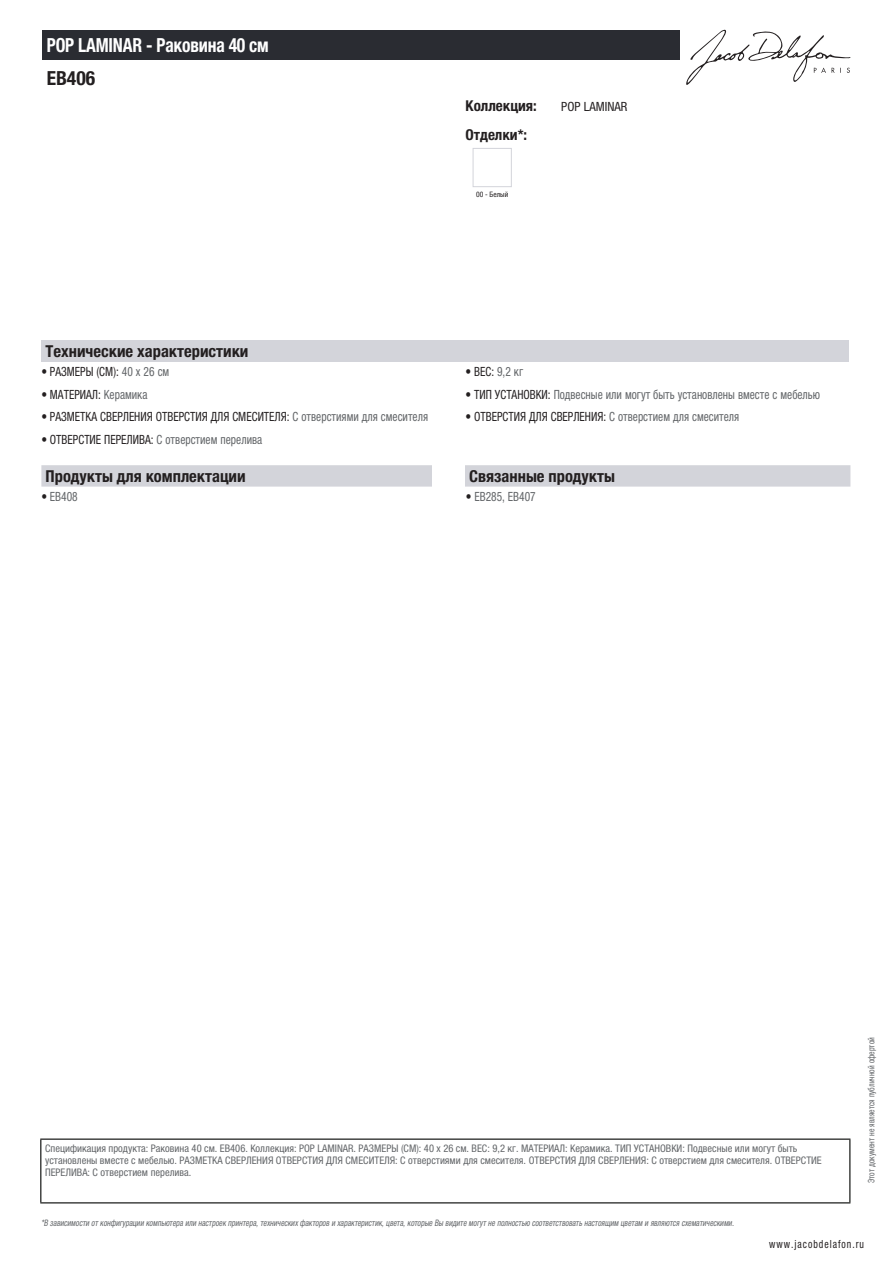
<style>
.page{position:relative;width:893px;height:1263px;background:#fff}
.page>*{position:absolute;margin:0;border:0;box-sizing:border-box;transform-origin:0 0}
.t1{font:700 condensed 19.5px "Helvetica Neue LTCYR";letter-spacing:-.01em;color:#fff;scale:.9 1}
.t2{font:700 condensed 19.5px "Helvetica Neue LTCYR";color:#231f20}
.t3{font:700 condensed 16.5px "Helvetica Neue LTCYR";color:#231f20}
.t4{font:700 condensed 15px "Helvetica Neue LTCYR";color:#231f20}
.t5{font:condensed 12.75px "Helvetica Neue LTCYR";color:#231f20;scale:.9 1}
.t6{font:condensed 12.75px "Helvetica Neue LTCYR";color:#626568;scale:.9 1}
.t7{font:condensed 12.75px "Helvetica Neue LTCYR";color:#231f20}
.t8{font:condensed 11.25px "Helvetica Neue LTCYR";letter-spacing:.1em;color:#231f20;scale:.87 1}
.t9{font:condensed 10.5px/12px "Helvetica Neue LTCYR";color:#626568}
.t10{font:italic condensed 9px "Helvetica Neue LTCYR";color:#626568;scale:.87 1}
.t11{font:condensed 9px "Helvetica Neue LTCYR";color:#626568;scale:.87 1}
.t12{font:condensed 7.5px "Helvetica Neue LTCYR";color:#231f20}
.s1{color:#626568}
.s2{color:#231f20}
</style>
<div class="page">
<svg style="left:686px;top:30px;width:164px;height:55px"></svg>
<div style="left:473px;top:148px;width:39px;height:39px;border:1px solid #d3d4da"></div>
<div style="left:41px;top:340px;width:808px;height:22px;background:#d3d4da"></div>
<svg style="left:41px;top:465px;width:809px;height:22px;background:#d4d5db"></svg>
<div style="left:432px;top:465px;width:33px;height:22px;background:#fff"></div>
<div style="left:43px;top:30px;width:637px;height:30px;background:#2a2c32"></div>
<hr style="left:40px;top:1138px;width:810px;height:2px;background:#040503">
<hr style="left:40px;top:1140px;width:1px;height:62px;background:#040503">
<hr style="left:849px;top:1140px;width:1px;height:62px;background:#040503">
<hr style="left:40px;top:1202px;width:810px;height:1px;background:#040503">
<h1 class="t1" style="left:47px;top:34px;width:248px">POP LAMINAR - Pаковина 40 см</h1>
<h1 class="t2" style="left:47px;top:67px;width:50px">EB406</h1>
<h3 class="t4" style="left:466px;top:97px;width:73px">Коллекция:</h3>
<p class="t7" style="left:561px;top:99px;width:68px">POP LAMINAR</p>
<h3 class="t4" style="left:466px;top:126px;width:63px">Отделки*:</h3>
<p class="t12" style="left:476px;top:190px;width:34px">00 - Белый</p>
<h2 class="t3" style="left:46px;top:342px;width:204px">Технические характеристики</h2>
<p class="t5" style="left:41px;top:364px;width:144px">• РАЗМЕРЫ (СМ): <span class="s1">40 x 26 см</span></p>
<p class="t5" style="left:466px;top:364px;width:65px">• ВЕС: <span class="s1">9,2 кг</span></p>
<p class="t5" style="left:41px;top:387px;width:119px">• МАТЕРИАЛ: <span class="s1">Керамика</span></p>
<p class="t6" style="left:466px;top:387px;width:395px"><span class="s2">• ТИП УСТАНОВКИ:</span> Подвесные или могут быть установлены вместе с мебелью</p>
<p class="t5" style="left:41px;top:410px;width:431px">• РАЗМЕТКА СВЕРЛЕНИЯ ОТВЕРСТИЯ ДЛЯ СМЕСИТЕЛЯ: <span class="s1">С отверстиями для смесителя</span></p>
<p class="t5" style="left:466px;top:410px;width:306px">• ОТВЕРСТИЯ ДЛЯ СВЕРЛЕНИЯ: <span class="s1">С отверстием для смесителя</span></p>
<p class="t5" style="left:41px;top:432px;width:247px">• ОТВЕРСТИЕ ПЕРЕЛИВА: <span class="s1">С отверстием перелива</span></p>
<h2 class="t3" style="left:46px;top:467px;width:202px">Продукты для комплектации</h2>
<h2 class="t3" style="left:469px;top:467px;width:147px">Связанные продукты</h2>
<p class="t6" style="left:41px;top:489px;width:42px"><span class="s2">•</span> EB408</p>
<p class="t6" style="left:466px;top:489px;width:79px"><span class="s2">•</span> EB285, EB407</p>
<p class="t9" style="left:45px;top:1142px;width:778px">Спецификация продукта: Pаковина 40 см. EB406. Коллекция: POP LAMINAR. РАЗМЕРЫ (СМ): 40 x 26 см. ВЕС: 9,2 кг. МАТЕРИАЛ: Керамика. ТИП УСТАНОВКИ: Подвесные или могут быть установлены вместе с мебелью. РАЗМЕТКА СВЕРЛЕНИЯ ОТВЕРСТИЯ ДЛЯ СМЕСИТЕЛЯ: С отверстиями для смесителя. ОТВЕРСТИЯ ДЛЯ СВЕРЛЕНИЯ: С отверстием для смесителя. ОТВЕРСТИЕ<br>ПЕРЕЛИВА: С отверстием перелива.</p>
<p class="t10" style="left:41px;top:1218px;width:800px">*В зависимости отконфигурации компьютера или настроек принтера,техническихфакторов и характеристик,цвета,которые Вы видите могутне полностью соответствоватьнастоящим цветам и являются схематическими.</p>
<p class="t11" style="left:866px;top:1183px;width:169px;rotate:-90deg">Этот документ не является публичной офертой</p>
<p class="t8" style="left:769px;top:1237px;width:110px">www.jacobdelafon.ru</p>
</div>
